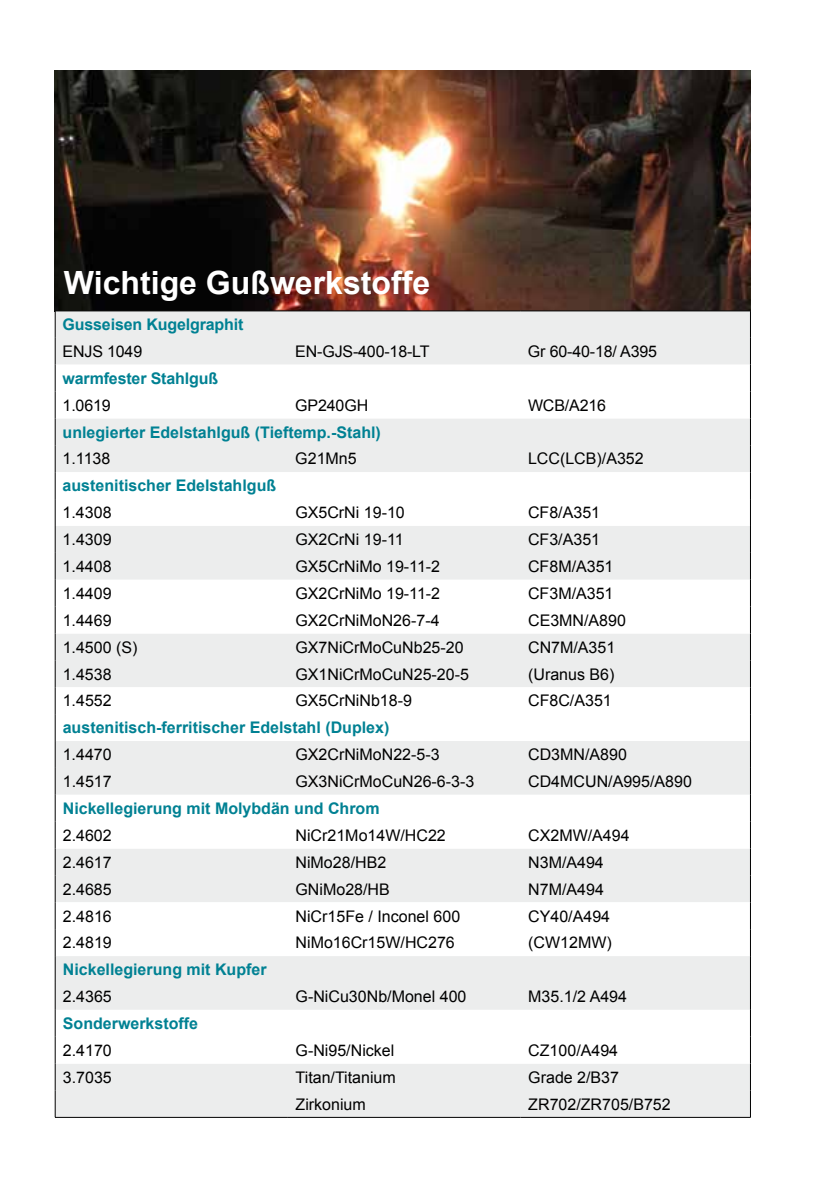
<style>
.page{position:relative;width:840px;height:1191px;background:#fff}
.page>*{position:absolute;margin:0;border:0;box-sizing:border-box;transform-origin:0 0}
.t1{font:700 32px "Arial";color:#fff}
.t2{font:16px "Arial";color:#000}
.t3{font:700 16px "Arial";color:#008193}
</style>
<div class="page">
<img style="left:55px;top:71px;width:694px;height:239px">
<div style="left:56px;top:311px;width:693px;height:806px;background:#eceded"></div>
<svg style="left:56px;top:365px;width:693px;height:698px"></svg>
<svg style="left:56px;top:472px;width:693px;height:564px"></svg>
<hr style="left:55px;top:310px;width:233px;height:1px;background:#000">
<hr style="left:288px;top:310px;width:232px;height:1px;background:#000">
<hr style="left:520px;top:310px;width:230px;height:1px;background:#000">
<svg style="left:55px;top:311px;width:1px;height:806px"></svg>
<svg style="left:749px;top:311px;width:1px;height:806px"></svg>
<hr style="left:55px;top:1117px;width:233px;height:1px;background:#000">
<hr style="left:288px;top:1117px;width:232px;height:1px;background:#000">
<hr style="left:520px;top:1117px;width:230px;height:1px;background:#000">
<h1 class="t1" style="left:64px;top:261px;width:367px">Wichtige Gußwerkstoffe</h1>
<p class="t3" style="left:63px;top:314px;width:182px">Gusseisen Kugelgraphit</p>
<p class="t2" style="left:63px;top:341px;width:81px">ENJS 1049</p>
<p class="t2" style="left:295px;top:341px;width:136px">EN-GJS-400-18-LT</p>
<p class="t2" style="left:527px;top:341px;width:131px">Gr 60-40-18/ A395</p>
<p class="t3" style="left:63px;top:367px;width:157px">warmfester Stahlguß</p>
<p class="t2" style="left:63px;top:394px;width:50px">1.0619</p>
<p class="t2" style="left:295px;top:394px;width:74px">GP240GH</p>
<p class="t2" style="left:527px;top:394px;width:80px">WCB/A216</p>
<p class="t3" style="left:63px;top:421px;width:319px">unlegierter Edelstahlguß (Tieftemp.-Stahl)</p>
<p class="t2" style="left:63px;top:448px;width:49px">1.1138</p>
<p class="t2" style="left:295px;top:448px;width:63px">G21Mn5</p>
<p class="t2" style="left:527px;top:448px;width:117px">LCC(LCB)/A352</p>
<p class="t3" style="left:63px;top:475px;width:215px">austenitischer Edelstahlguß</p>
<p class="t2" style="left:63px;top:502px;width:50px">1.4308</p>
<p class="t2" style="left:295px;top:502px;width:111px">GX5CrNi 19-10</p>
<p class="t2" style="left:527px;top:502px;width:74px">CF8/A351</p>
<p class="t2" style="left:63px;top:529px;width:50px">1.4309</p>
<p class="t2" style="left:295px;top:529px;width:110px">GX2CrNi 19-11</p>
<p class="t2" style="left:527px;top:529px;width:74px">CF3/A351</p>
<p class="t2" style="left:63px;top:556px;width:50px">1.4408</p>
<p class="t2" style="left:295px;top:556px;width:146px">GX5CrNiMo 19-11-2</p>
<p class="t2" style="left:527px;top:556px;width:87px">CF8M/A351</p>
<p class="t2" style="left:63px;top:583px;width:50px">1.4409</p>
<p class="t2" style="left:295px;top:583px;width:146px">GX2CrNiMo 19-11-2</p>
<p class="t2" style="left:527px;top:583px;width:87px">CF3M/A351</p>
<p class="t2" style="left:63px;top:609px;width:50px">1.4469</p>
<p class="t2" style="left:295px;top:609px;width:146px">GX2CrNiMoN26-7-4</p>
<p class="t2" style="left:528px;top:609px;width:99px">CE3MN/A890</p>
<p class="t2" style="left:63px;top:636px;width:76px">1.4500 (S)</p>
<p class="t2" style="left:295px;top:636px;width:170px">GX7NiCrMoCuNb25-20</p>
<p class="t2" style="left:528px;top:636px;width:89px">CN7M/A351</p>
<p class="t2" style="left:63px;top:663px;width:50px">1.4538</p>
<p class="t2" style="left:295px;top:663px;width:175px">GX1NiCrMoCuN25-20-5</p>
<p class="t2" style="left:528px;top:663px;width:88px">(Uranus B6)</p>
<p class="t2" style="left:63px;top:690px;width:50px">1.4552</p>
<p class="t2" style="left:295px;top:690px;width:118px">GX5CrNiNb18-9</p>
<p class="t2" style="left:528px;top:690px;width:85px">CF8C/A351</p>
<p class="t3" style="left:63px;top:717px;width:328px">austenitisch-ferritischer Edelstahl (Duplex)</p>
<p class="t2" style="left:63px;top:744px;width:50px">1.4470</p>
<p class="t2" style="left:295px;top:744px;width:146px">GX2CrNiMoN22-5-3</p>
<p class="t2" style="left:528px;top:744px;width:100px">CD3MN/A890</p>
<p class="t2" style="left:63px;top:771px;width:50px">1.4517</p>
<p class="t2" style="left:295px;top:771px;width:180px">GX3NiCrMoCuN26-6-3-3</p>
<p class="t2" style="left:528px;top:771px;width:165px">CD4MCUN/A995/A890</p>
<p class="t3" style="left:63px;top:797px;width:318px">Nickellegierung mit Molybdän und Chrom</p>
<p class="t2" style="left:63px;top:824px;width:50px">2.4602</p>
<p class="t2" style="left:295px;top:824px;width:152px">NiCr21Mo14W/HC22</p>
<p class="t2" style="left:528px;top:824px;width:103px">CX2MW/A494</p>
<p class="t2" style="left:63px;top:851px;width:50px">2.4617</p>
<p class="t2" style="left:295px;top:851px;width:92px">NiMo28/HB2</p>
<p class="t2" style="left:528px;top:851px;width:77px">N3M/A494</p>
<p class="t2" style="left:63px;top:878px;width:50px">2.4685</p>
<p class="t2" style="left:295px;top:878px;width:96px">GNiMo28/HB</p>
<p class="t2" style="left:528px;top:878px;width:77px">N7M/A494</p>
<p class="t2" style="left:63px;top:905px;width:50px">2.4816</p>
<p class="t2" style="left:295px;top:905px;width:166px">NiCr15Fe / Inconel 600</p>
<p class="t2" style="left:528px;top:905px;width:83px">CY40/A494</p>
<p class="t2" style="left:63px;top:932px;width:50px">2.4819</p>
<p class="t2" style="left:295px;top:932px;width:161px">NiMo16Cr15W/HC276</p>
<p class="t2" style="left:528px;top:932px;width:85px">(CW12MW)</p>
<p class="t3" style="left:63px;top:959px;width:205px">Nickellegierung mit Kupfer</p>
<p class="t2" style="left:63px;top:986px;width:50px">2.4365</p>
<p class="t2" style="left:295px;top:986px;width:172px">G-NiCu30Nb/Monel 400</p>
<p class="t2" style="left:528px;top:986px;width:100px">M35.1/2 A494</p>
<p class="t3" style="left:63px;top:1012px;width:137px">Sonderwerkstoffe</p>
<p class="t2" style="left:63px;top:1039px;width:50px">2.4170</p>
<p class="t2" style="left:295px;top:1039px;width:100px">G-Ni95/Nickel</p>
<p class="t2" style="left:528px;top:1039px;width:91px">CZ100/A494</p>
<p class="t2" style="left:63px;top:1066px;width:50px">3.7035</p>
<p class="t2" style="left:295px;top:1066px;width:102px">Titan/Titanium</p>
<p class="t2" style="left:528px;top:1066px;width:92px">Grade 2/B37</p>
<p class="t2" style="left:295px;top:1093px;width:72px">Zirkonium</p>
<p class="t2" style="left:528px;top:1093px;width:144px">ZR702/ZR705/B752</p>
</div>
